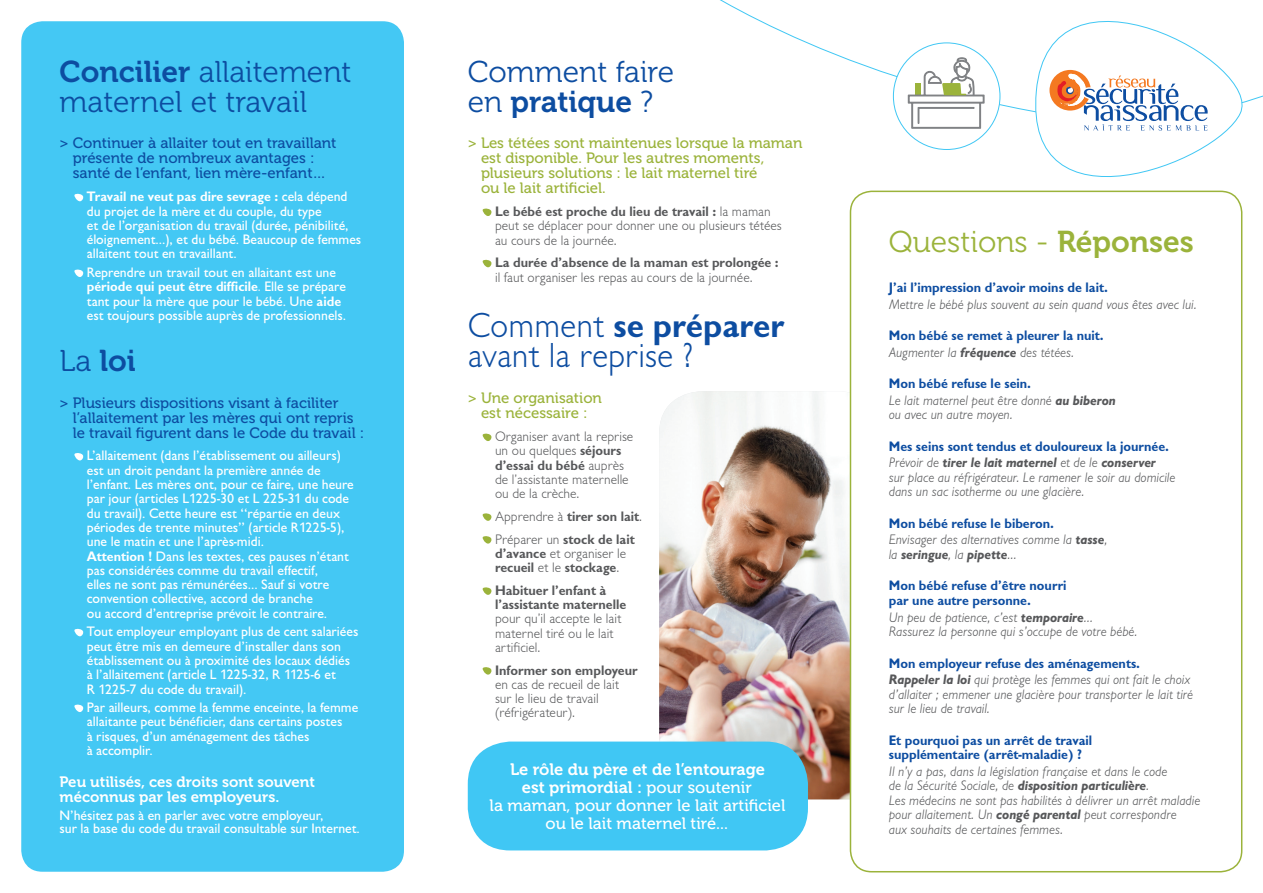
<style>
.page{position:relative;width:1263px;height:893px;background:#fff}
.page>*{position:absolute;margin:0;border:0;box-sizing:border-box;transform-origin:0 0}
.t1{font:700 36px "Chantilly";color:#0d4da1}
.t2{font:300 36px "Chantilly LH";color:#0d4da1}
.t3{font:30px/30px "Museo 300";color:#0d4da1}
.t4{font:30px "Museo 300";color:#9bb33b}
.t5{font:30px "Museo 700";color:#0d4da1}
.t6{font:16.5px/18px "Museo 500";color:#fff;text-align:center}
.t7{font:16.5px/18px "Museo 700";color:#fff;text-align:center}
.t8{font:15px/15px "Museo 500";color:#0d4da1;text-align:center}
.t9{font:15px/15px "Museo 500";color:#9bb33b}
.t10{font:15px/15px "Museo 700";color:#fff}
.t11{font:14.25px/14.2px "Chantilly";color:#fff}
.t12{font:italic 300 14.25px/14.5px "Chantilly LH";color:#57585a}
.t13{font:700 14.25px/14.5px "Chantilly";color:#0d4da1}
.t14{font:300 14.25px/14.2px "Chantilly LH";color:#57585a}
.t15{font:700 14.25px/22.8px "Chantilly";color:#57585a}
.t16{font:italic 700 14.25px "Chantilly";color:#57585a}
.s1{font-family:"Museo 700"}
.s2{font-weight:700}
.s3{font-family:"Chantilly LH";font-weight:300}
.s4{font-family:"Museo 300"}
.s5{font-family:"Chantilly";font-weight:700}
.s6{font-family:"Museo 500"}
.s7{font-family:"Chantilly LH";font-weight:300;font-style:italic;color:#57585a}
.s8{font-style:italic;color:#57585a}
</style>
<div class="page">
<img style="left:659px;top:391px;width:191px;height:408px">
<div style="left:850px;top:191px;width:392px;height:681px;border:2px solid #9bb33b;border-radius:21px"></div>
<div style="left:21px;top:21px;width:383px;height:851px;background:#44c8f4;border-radius:21px"></div>
<svg style="left:74px;top:193px;width:10px;height:9px"></svg>
<svg style="left:74px;top:269px;width:10px;height:8px"></svg>
<svg style="left:74px;top:453px;width:10px;height:8px"></svg>
<svg style="left:74px;top:628px;width:10px;height:9px"></svg>
<svg style="left:74px;top:704px;width:10px;height:8px"></svg>
<svg style="left:482px;top:208px;width:10px;height:8px"></svg>
<svg style="left:482px;top:259px;width:10px;height:9px"></svg>
<svg style="left:482px;top:433px;width:10px;height:8px"></svg>
<svg style="left:482px;top:513px;width:10px;height:8px"></svg>
<svg style="left:482px;top:536px;width:10px;height:8px"></svg>
<svg style="left:482px;top:587px;width:10px;height:8px"></svg>
<svg style="left:482px;top:667px;width:10px;height:8px"></svg>
<svg style="left:720px;top:0;width:303px;height:150px"></svg>
<svg style="left:1023px;top:21px;width:240px;height:215px"></svg>
<div style="left:468px;top:741px;width:340px;height:109px;background:#40c7f4;border-radius:43px"></div>
<div style="left:893px;top:43px;width:107px;height:106px;background:#fff;border-radius:50%"></div>
<svg style="left:907px;top:57px;width:78px;height:72px"></svg>
<h2 class="t3" style="left:60px;top:57px;width:294px"><span class="s1">Concilier</span> allaitement maternel et travail</h2>
<p class="t8" style="left:60px;top:136px;width:278px">&gt; Continuer à allaiter tout en travaillant présente de nombreux avantages : santé de l’enfant, lien mère-enfant…</p>
<p class="t11" style="left:87px;top:190px;width:276px"><span class="s2">Travail ne veut pas dire sevrage :</span> cela dépend du projet de la mère et du couple, du type<br>et de l’organisation du travail (durée, pénibilité, éloignement…), et du bébé. Beaucoup de femmes allaitent tout en travaillant.</p>
<p class="t11" style="left:87px;top:265px;width:261px">Reprendre un travail tout en allaitant est une <span class="s2">période qui peut être difficile</span><span class="s3">.</span> Elle se prépare tant pour la mère que pour le bébé. Une <span class="s2">aide </span>est toujours possible auprès de professionnels.</p>
<h2 class="t5" style="left:60px;top:344px;width:78px"><span class="s4">La</span> loi</h2>
<p class="t8" style="left:73px;top:395px;width:293px;text-align:left;text-indent:-13px">&gt; Plusieurs dispositions visant à faciliter l’allaitement par les mères qui ont repris le travail figurent dans le Code du travail :</p>
<p class="t11" style="left:87px;top:449px;width:268px">L’allaitement (dans l’établissement ou ailleurs) est un droit pendant la première année de l’enfant. Les mères ont, pour ce faire, une heure par jour (articles L1225-30 et L 225-31 du code du travail). Cette heure est ‘‘répartie en deux périodes de trente minutes’’ (article R1225-5), une le matin et une l’après-midi.<br><span class="s2">Attention !</span> Dans les textes, ces pauses n’étant pas considérées comme du travail effectif,<br>elles ne sont pas rémunérées… Sauf si votre convention collective, accord de branche<br>ou accord d’entreprise prévoit le contraire.</p>
<p class="t11" style="left:87px;top:625px;width:273px">Tout employeur employant plus de cent salariées peut être mis en demeure d’installer dans son établissement ou à proximité des locaux dédiés à l’allaitement (article L 1225-32, R 1125-6 et<br>R 1225-7 du code du travail).</p>
<p class="t11" style="left:87px;top:700px;width:273px">Par ailleurs, comme la femme enceinte, la femme allaitante peut bénéficier, dans certains postes<br>à risques, d’un aménagement des tâches<br>à accomplir.</p>
<p class="t10" style="left:60px;top:775px;width:257px">Peu utilisés, ces droits sont souvent méconnus par les employeurs.</p>
<p class="t11" style="left:60px;top:809px;width:302px;line-height:13.5px">N’hésitez pas à en parler avec votre employeur,<br>sur la base du code du travail consultable sur Internet.</p>
<h2 class="t3" style="left:468px;top:57px;width:208px">Comment faire</h2>
<h2 class="t5" style="left:468px;top:85px;width:187px"><span class="s4">en</span> pratique <span class="s4">?</span></h2>
<p class="t9" style="left:481px;top:136px;width:323px;text-indent:-13px">&gt; Les tétées sont maintenues lorsque la maman est disponible. Pour les autres moments, plusieurs solutions : le lait maternel tiré<br>ou le lait artificiel.</p>
<p class="t15" style="left:495px;top:200px;width:277px">Le bébé est proche du lieu de travail : <span class="s3">la maman</span></p>
<p class="t14" style="left:495px;top:219px;width:288px">peut se déplacer pour donner une ou plusieurs tétées au cours de la journée.</p>
<p class="t15" style="left:495px;top:251px;width:285px">La durée d’absence de la maman est prolongée :</p>
<p class="t14" style="left:495px;top:270px;width:259px">il faut organiser les repas au cours de la journée.</p>
<h1 class="t1" style="left:468px;top:305px;width:318px"><span class="s3">Comment</span> se préparer</h1>
<h1 class="t2" style="left:468px;top:336px;width:227px">avant la reprise ?</h1>
<p class="t9" style="left:468px;top:391px;width:136px;text-align:center">&gt; Une organisation est nécessaire :</p>
<p class="t14" style="left:495px;top:430px;width:140px">Organiser avant la reprise un ou quelques <span class="s5">séjours</span></p>
<p class="t15" style="left:495px;top:454px;width:130px">d’essai du bébé <span class="s3">auprès</span></p>
<p class="t14" style="left:495px;top:472px;width:135px">de l’assistante maternelle ou de la crèche.</p>
<p class="t15" style="left:495px;top:505px;width:148px"><span class="s3">Apprendre à</span> tirer son lait<span class="s3">.<br>Préparer un</span> stock de lait</p>
<p class="t14" style="left:495px;top:546px;width:133px"><span class="s5">d’avance</span> et organiser le</p>
<p class="t15" style="left:495px;top:556px;width:126px">recueil <span class="s3">et le</span> stockage<span class="s3">.<br></span>Habituer l’enfant à</p>
<p class="t15" style="left:495px;top:593px;width:133px">l’assistante maternelle</p>
<p class="t14" style="left:495px;top:612px;width:128px">pour qu’il accepte le lait maternel tiré ou le lait artificiel.</p>
<p class="t15" style="left:495px;top:659px;width:144px">Informer son employeur</p>
<p class="t14" style="left:495px;top:677px;width:126px">en cas de recueil de lait sur le lieu de travail (réfrigérateur).</p>
<p class="t7" style="left:510px;top:761px;width:256px">Le rôle du père et de l’entourage est primordial : <span class="s6">pour soutenir</span></p>
<p class="t6" style="left:490px;top:797px;width:297px">la maman, pour donner le lait artificiel ou le lait maternel tiré...</p>
<h2 class="t4" style="left:889px;top:226px;width:307px">Questions - <span class="s1">Réponses</span></h2>
<p class="t13" style="left:889px;top:280px;width:221px">J’ai l’impression d’avoir moins de lait.</p>
<p class="t12" style="left:889px;top:297px;width:310px">Mettre le bébé plus souvent au sein quand vous êtes avec lui.</p>
<p class="t13" style="left:889px;top:328px;width:216px">Mon bébé se remet à pleurer la nuit.</p>
<p class="t12" style="left:889px;top:345px;width:187px">Augmenter la <span class="s5">fréquence</span> des tétées.</p>
<p class="t13" style="left:889px;top:376px;width:144px">Mon bébé refuse le sein.</p>
<p class="t12" style="left:889px;top:393px;width:228px">Le lait maternel peut être donné <span class="s5">au biberon </span>ou avec un autre moyen.</p>
<p class="t13" style="left:889px;top:438px;width:282px;line-height:16.6px">Mes seins sont tendus et douloureux la journée.<br><span class="s7">Prévoir de</span> <span class="s8">tirer le lait maternel</span> <span class="s7">et de le</span> <span class="s8">conserver</span></p>
<p class="t12" style="left:889px;top:470px;width:288px">sur place au réfrigérateur. Le ramener le soir au domicile dans un sac isotherme ou une glacière.</p>
<p class="t13" style="left:889px;top:516px;width:167px">Mon bébé refuse le biberon.</p>
<p class="t12" style="left:889px;top:533px;width:220px">Envisager des alternatives comme la <span class="s5">tasse</span>,</p>
<p class="t16" style="left:889px;top:546px;width:129px"><span class="s3">la</span> seringue<span class="s3">, la</span> pipette<span class="s3">…</span></p>
<p class="t13" style="left:889px;top:579px;width:179px">Mon bébé refuse d’être nourri par une autre personne.</p>
<p class="t12" style="left:889px;top:610px;width:250px">Un peu de patience, c’est <span class="s5">temporaire</span>…<br>Rassurez la personne qui s’occupe de votre bébé.</p>
<p class="t13" style="left:889px;top:656px;width:253px">Mon employeur refuse des aménagements.</p>
<p class="t12" style="left:889px;top:672px;width:306px"><span class="s5">Rappeler la loi</span> qui protège les femmes qui ont fait le choix d’allaiter ; emmener une glacière pour transporter le lait tiré sur le lieu de travail.</p>
<p class="t13" style="left:889px;top:733px;width:205px">Et pourquoi pas un arrêt de travail supplémentaire (arrêt-maladie) ?</p>
<p class="t12" style="left:889px;top:764px;width:313px">Il n’y a pas, dans la législation française et dans le code<br>de la Sécurité Sociale, de <span class="s5">disposition particulière</span>.<br>Les médecins ne sont pas habilités à délivrer un arrêt maladie pour allaitement. Un <span class="s5">congé parental</span> peut correspondre<br>aux souhaits de certaines femmes.</p>
</div>
